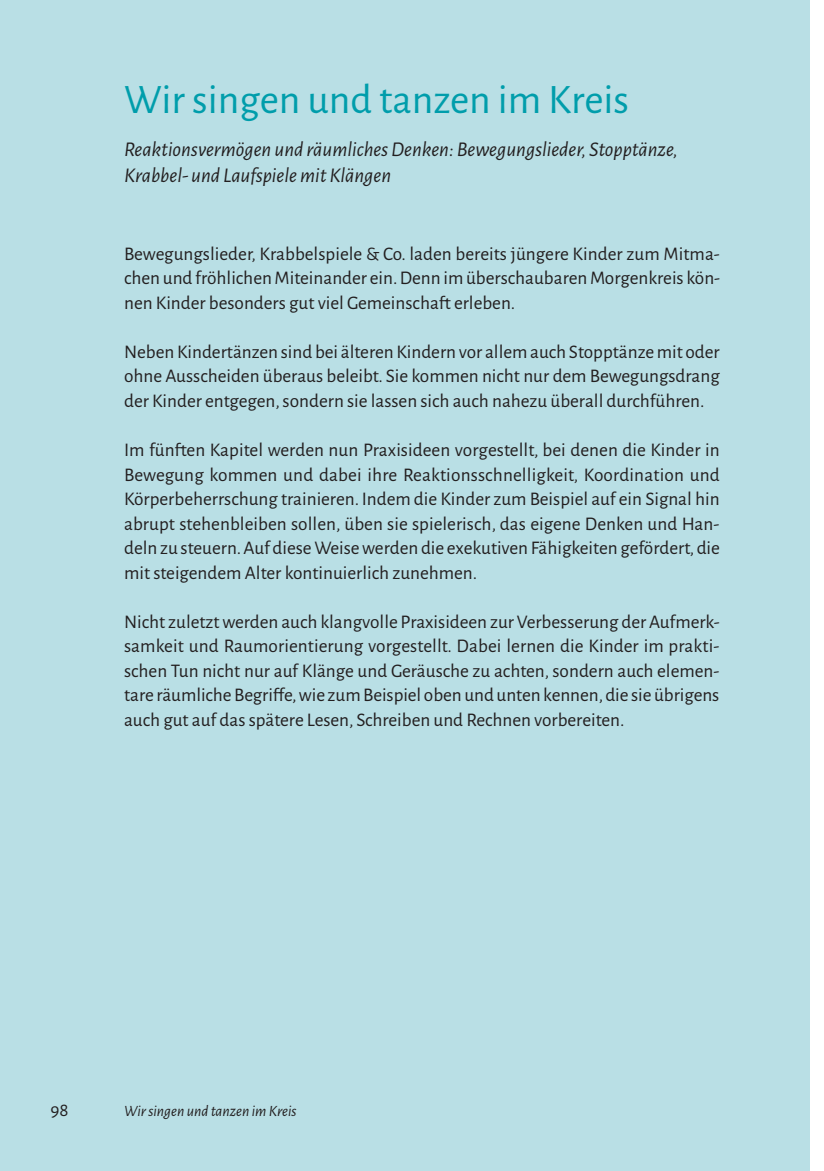
<style>
.page{position:relative;width:824px;height:1171px;background:#fff}
.page>*{position:absolute;margin:0;border:0;box-sizing:border-box;transform-origin:0 0}
.t1{font:42px "Alegreya Sans";color:#009dab}
.t2{font:italic 21px/26.6px "Alegreya Sans";color:#231f20}
.t3{font:19.25px/24.5px "Alegreya Sans";color:#231f20;text-align:justify}
.t4{font:italic 15.75px "Alegreya Sans";color:#231f20}
</style>
<div class="page">
<div style="left:0;top:0;width:809px;height:1171px;background:#b9dfe5"></div>
<h1 class="t1" style="left:124px;top:71px;width:506px">Wir singen und tanzen im Kreis</h1>
<p class="t2" style="left:124px;top:135px;width:555px">Reaktionsvermögen und räumliches Denken: Bewegungslieder, Stopptänze,<br>Krabbel- und Laufspiele mit Klängen</p>
<p class="t3" style="left:124px;top:241px;width:597px">Bewegungslieder, Krabbelspiele &amp; Co. laden bereits jüngere Kinder zum Mitma&shy;chen und fröhlichen Miteinander ein. Denn im überschaubaren Morgenkreis kön&shy;nen Kinder besonders gut viel Gemeinschaft erleben.</p>
<p class="t3" style="left:124px;top:339px;width:597px">Neben Kindertänzen sind bei älteren Kindern vor allem auch Stopptänze mit oder ohne Ausscheiden überaus beleibt. Sie kommen nicht nur dem Bewegungsdrang der Kinder entgegen, sondern sie lassen sich auch nahezu überall durchführen.</p>
<p class="t3" style="left:124px;top:437px;width:597px">Im fünften Kapitel werden nun Praxisideen vorgestellt, bei denen die Kinder in Bewegung kommen und dabei ihre Reaktionsschnelligkeit, Koordination und Körperbeherrschung trainieren. Indem die Kinder zum Beispiel auf ein Signal hin abrupt stehenbleiben sollen, üben sie spielerisch, das eigene Denken und Han&shy;deln zu steuern. Auf diese Weise werden die exekutiven Fähigkeiten gefördert, die mit steigendem Alter kontinuierlich zunehmen.</p>
<p class="t3" style="left:124px;top:608px;width:597px">Nicht zuletzt werden auch klangvolle Praxisideen zur Verbesserung der Aufmerk&shy;samkeit und Raumorientierung vorgestellt. Dabei lernen die Kinder im prakti&shy;schen Tun nicht nur auf Klänge und Geräusche zu achten, sondern auch elemen&shy;tare räumliche Begriffe, wie zum Beispiel oben und unten kennen, die sie übrigens auch gut auf das spätere Lesen, Schreiben und Rechnen vorbereiten.</p>
<p class="t3" style="left:51px;top:1096px;width:20px">98</p>
<p class="t4" style="left:124px;top:1100px;width:174px">Wir singen und tanzen im Kreis</p>
</div>
